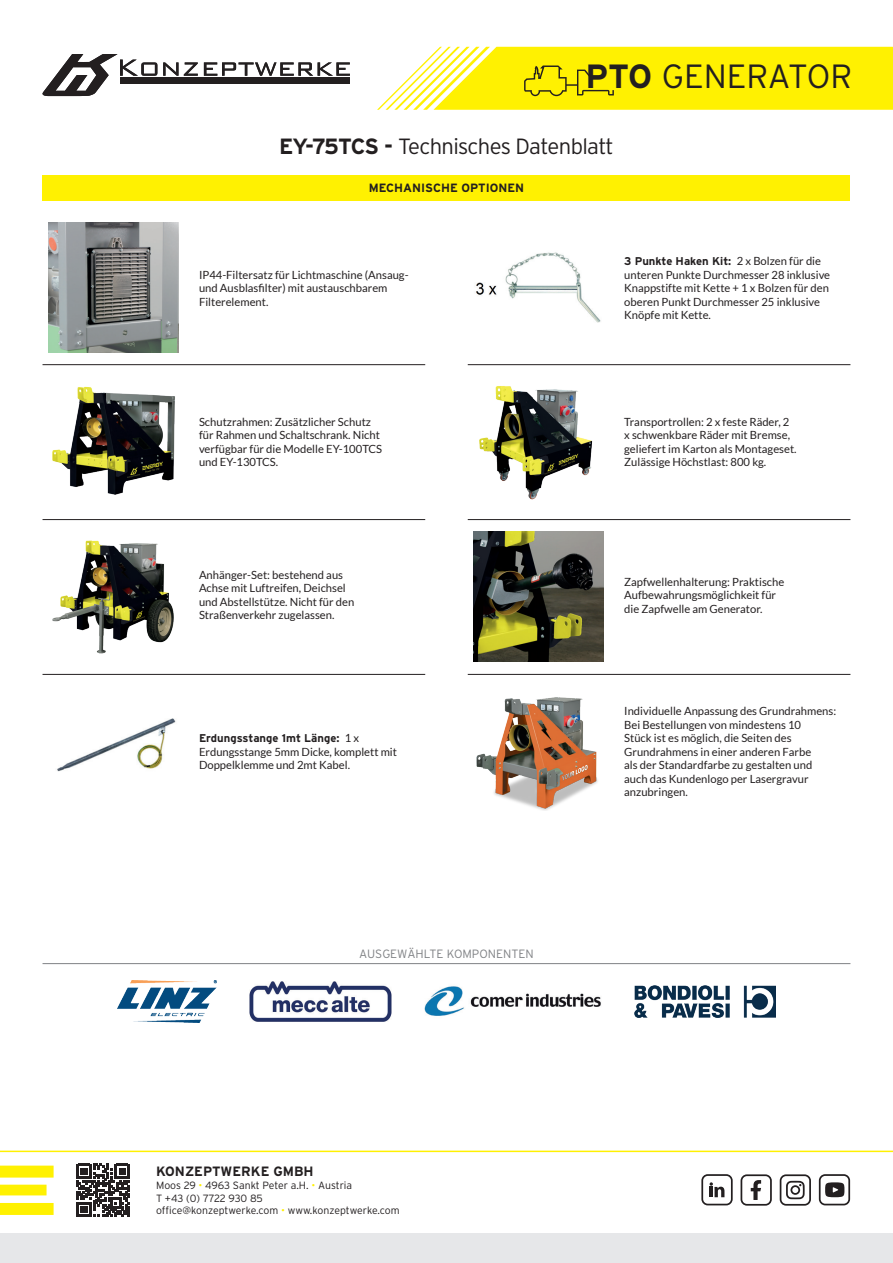
<style>
.page{position:relative;width:893px;height:1263px;background:#fff}
.page>*{position:absolute;margin:0;border:0;box-sizing:border-box;transform-origin:0 0}
.t1{font:300 33.6px "Interstate";color:#231f20}
.t2{font:300 22.05px "Interstate";letter-spacing:-.03em;color:#231f20}
.t3{font:700 13.5px "Interstate";color:#231f20}
.t4{font:300 12px "Interstate";color:#808285}
.t5{font:700 12px "Interstate";color:#231f20}
.t6{font:11.25px/13.5px "Lato";color:#231f20}
.t7{font:700 11.25px "Interstate";color:#231f20}
.t8{font:300 10.5px/12.6px "Interstate";letter-spacing:-.01em;color:#231f20}
.s1{font-weight:700}
.s2{font-family:"Lato";font-weight:400}
.s3{color:#fff101}
</style>
<div class="page">
<div style="left:43px;top:175px;width:807px;height:26px;background:#fff101"></div>
<div style="left:0;top:1233px;width:893px;height:30px;background:#e6e7e9"></div>
<hr style="left:43px;top:963px;width:807px;height:1px;background:#808285">
<img style="left:249px;top:982px;width:143px;height:39px">
<img style="left:635px;top:986px;width:141px;height:32px">
<img style="left:425px;top:986px;width:176px;height:30px">
<img style="left:117px;top:981px;width:99px;height:41px">
<svg style="left:0;top:1165px;width:54px;height:50px"></svg>
<hr style="left:0;top:1150px;width:893px;height:2px;background:#fff101">
<img style="left:476px;top:252px;width:125px;height:71px">
<img style="left:476px;top:697px;width:122px;height:113px">
<img style="left:48px;top:222px;width:131px;height:131px">
<hr style="left:468px;top:364px;width:382px;height:1px;background:#231f20">
<hr style="left:43px;top:364px;width:382px;height:1px;background:#231f20">
<hr style="left:468px;top:519px;width:382px;height:1px;background:#231f20">
<hr style="left:468px;top:674px;width:382px;height:1px;background:#231f20">
<hr style="left:43px;top:519px;width:382px;height:1px;background:#231f20">
<hr style="left:43px;top:674px;width:382px;height:1px;background:#231f20">
<img style="left:57px;top:718px;width:119px;height:54px">
<svg style="left:42px;top:54px;width:308px;height:42px"></svg>
<div style="left:741px;top:1174px;width:31px;height:31px;border:2px solid #231f20;border-radius:6px"></div>
<svg style="left:751px;top:1180px;width:10px;height:20px"></svg>
<svg style="left:786px;top:1181px;width:19px;height:18px"></svg>
<div style="left:780px;top:1174px;width:31px;height:31px;border:2px solid #231f20;border-radius:6px"></div>
<svg style="left:825px;top:1182px;width:19px;height:15px"></svg>
<div style="left:819px;top:1174px;width:31px;height:31px;border:2px solid #231f20;border-radius:6px"></div>
<svg style="left:710px;top:1182px;width:14px;height:15px"></svg>
<div style="left:701px;top:1174px;width:32px;height:31px;border:2px solid #231f20;border-radius:6px"></div>
<svg style="left:77px;top:1164px;width:53px;height:53px"></svg>
<svg style="left:377px;top:47px;width:516px;height:63px;background:#fbf025"></svg>
<img style="left:52px;top:386px;width:123px;height:109px">
<img style="left:479px;top:386px;width:114px;height:114px">
<img style="left:52px;top:540px;width:122px;height:114px">
<img style="left:473px;top:531px;width:131px;height:131px">
<h1 class="t1" style="left:585px;top:57px;width:268px"><span class="s1">PTO</span> GENERATOR</h1>
<h2 class="t2" style="left:279px;top:134px;width:336px"><span class="s1">EY-75TCS -</span> Technisches Datenblatt</h2>
<p class="t5" style="left:369px;top:182px;width:157px">MECHANISCHE OPTIONEN</p>
<p class="t6" style="left:199px;top:268px;width:211px">IP44-Filtersatz für Lichtmaschine (Ansaug&shy;und Ausblasfilter) mit austauschbarem<br>Filterelement.</p>
<p class="t6" style="left:199px;top:415px;width:185px">Schutzrahmen: Zusätzlicher Schutz für Rahmen und Schaltschrank. Nicht verfügbar für die Modelle EY-100TCS und EY-130TCS.</p>
<p class="t7" style="left:624px;top:255px;width:198px">3 Punkte Haken Kit: <span class="s2">2 x Bolzen für die</span></p>
<p class="t6" style="left:624px;top:268px;width:207px">unteren Punkte Durchmesser 28 inklusive Knappstifte mit Kette + 1 x Bolzen für den oberen Punkt Durchmesser 25 inklusive Knöpfe mit Kette.</p>
<p class="t6" style="left:624px;top:415px;width:174px">Transportrollen: 2 x feste Räder, 2 x schwenkbare Räder mit Bremse, geliefert im Karton als Montageset.<br>Zulässige Höchstlast: 800 kg.</p>
<p class="t6" style="left:199px;top:568px;width:157px">Anhänger-Set: bestehend aus<br>Achse mit Luftreifen, Deichsel und Abstellstütze. Nicht für den<br>Straßenverkehr zugelassen.</p>
<p class="t6" style="left:624px;top:575px;width:162px">Zapfwellenhalterung: Praktische<br>Aufbewahrungsmöglichkeit für die Zapfwelle am Generator.</p>
<p class="t7" style="left:199px;top:732px;width:162px">Erdungsstange 1mt Länge: <span class="s2">1 x</span></p>
<p class="t6" style="left:199px;top:745px;width:200px">Erdungsstange 5mm Dicke, komplett mit<br>Doppelklemme und 2mt Kabel.</p>
<p class="t4" style="left:359px;top:947px;width:176px">AUSGEWÄHLTE KOMPONENTEN</p>
<p class="t3" style="left:156px;top:1164px;width:159px">KONZEPTWERKE GMBH</p>
<p class="t8" style="left:156px;top:1179px;width:245px">Moos 29 <span class="s3">•</span> 4963 Sankt Peter a.H. <span class="s3">•</span> Austria<br>T +43 (0) 7722 930 85<br>office@konzeptwerke.com <span class="s3">•</span> www.konzeptwerke.com</p>
<p class="t6" style="left:624px;top:704px;width:214px">Individuelle Anpassung des Grundrahmens:<br>Bei Bestellungen von mindestens 10<br>Stück ist es möglich, die Seiten des Grundrahmens in einer anderen Farbe<br>als der Standardfarbe zu gestalten und auch das Kundenlogo per Lasergravur anzubringen.</p>
</div>
